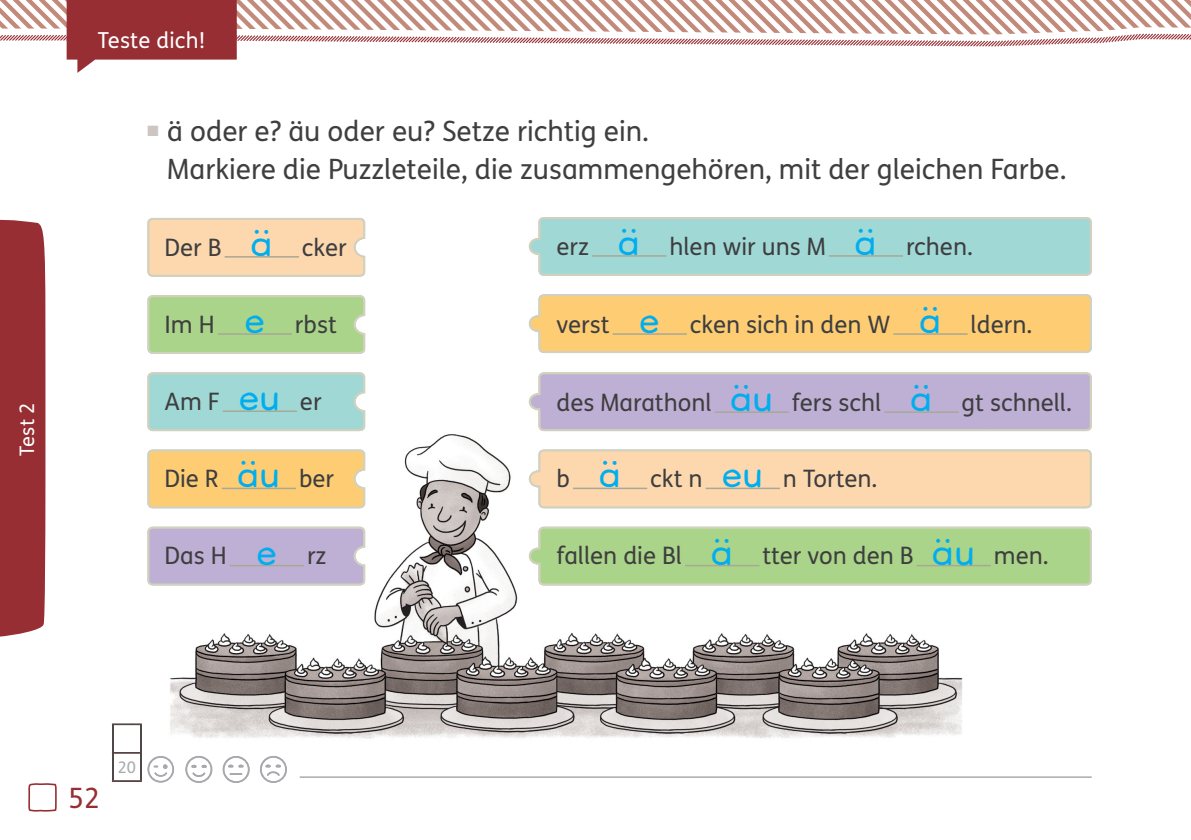
<style>
.page{position:relative;width:1191px;height:840px;background:#fff}
.page>*{position:absolute;margin:0;border:0;box-sizing:border-box;transform-origin:0 0}
.t1{font:28px/38.6px "FS Klett GSV";color:#3f3f40}
.t2{font:28px "FS Klett GSV";color:#962e33}
.t3{font:24px "FS Klett GSV";color:#3e3e3f}
.t4{font:22px "FS Klett GSV";letter-spacing:.01em;color:#fff}
.t5{font:20px "FS Klett GSV";color:#fff}
.t6{font:16px "FS Klett GSV";color:#a8a9ad}
.s1{font-family:"Klett GS Norm";font-size:48px;color:#00aeef}
</style>
<div class="page">
<hr style="left:300px;top:776px;width:791px;height:1px;background:#a8a9ad">
<img style="left:170px;top:434px;width:387px;height:305px">
<img style="left:557px;top:633px;width:406px;height:106px">
<svg style="left:112px;top:723px;width:175px;height:59px"></svg>
<div style="left:119px;top:760px;width:16px;height:12px;background:#fff"></div>
<svg style="left:147px;top:218px;width:219px;height:59px;background:#f8d7b1"></svg>
<svg style="left:147px;top:295px;width:219px;height:59px;background:#aed38f"></svg>
<svg style="left:147px;top:372px;width:219px;height:60px;background:#a7d7d4"></svg>
<svg style="left:147px;top:448px;width:219px;height:61px;background:#f8ce80"></svg>
<svg style="left:147px;top:525px;width:219px;height:61px;background:#c2b5d3"></svg>
<svg style="left:528px;top:217px;width:564px;height:59px;background:#a5d7d4"></svg>
<svg style="left:528px;top:372px;width:564px;height:60px;background:#c1b3d3"></svg>
<svg style="left:528px;top:294px;width:564px;height:59px;background:#facd7b"></svg>
<svg style="left:528px;top:448px;width:564px;height:61px;background:#f9d8b3"></svg>
<svg style="left:528px;top:525px;width:564px;height:61px;background:#b0d592"></svg>
<div style="left:0;top:219px;width:46px;height:417px;background:#962e33"></div>
<svg style="left:0;top:0;width:1190px;height:73px"></svg>
<svg style="left:28px;top:783px;width:29px;height:28px"></svg>
<p class="t5" style="left:13px;top:455px;width:55px;rotate:-90deg">Test 2</p>
<p class="t4" style="left:98px;top:25px;width:109px">Teste dich!</p>
<p class="t1" style="left:167px;top:111px;width:900px">ä oder e? äu oder eu? Setze richtig ein.<br>Markiere die Puzzleteile, die zusammengehören, mit der gleichen Farbe.</p>
<p class="t3" style="left:164px;top:230px;width:184px">Der B <span class="s1">ä</span> cker</p>
<p class="t3" style="left:164px;top:308px;width:102px">Im H <span class="s1">e</span></p>
<p class="t3" style="left:295px;top:308px;width:43px">rbst</p>
<p class="t3" style="left:164px;top:385px;width:159px">Am F <span class="s1">eu</span> er</p>
<p class="t3" style="left:164px;top:462px;width:171px">Die R <span class="s1">äu</span> ber</p>
<p class="t3" style="left:164px;top:539px;width:114px">Das H <span class="s1">e</span></p>
<p class="t3" style="left:307px;top:539px;width:21px">rz</p>
<p class="t3" style="left:556px;top:229px;width:418px">erz <span class="s1">ä</span> hlen wir uns M <span class="s1">ä</span> rchen.</p>
<p class="t3" style="left:556px;top:308px;width:105px">verst <span class="s1">e</span></p>
<p class="t3" style="left:690px;top:308px;width:344px">cken sich in den W <span class="s1">ä</span> ldern.</p>
<p class="t3" style="left:556px;top:386px;width:517px">des Marathonl <span class="s1">äu</span> fers schl <span class="s1">ä</span> gt schnell.</p>
<p class="t3" style="left:556px;top:462px;width:322px">b <span class="s1">ä</span> ckt n <span class="s1">eu</span> n Torten.</p>
<p class="t3" style="left:556px;top:539px;width:493px">fallen die Bl <span class="s1">ä</span> tter von den B <span class="s1">äu</span> men.</p>
<p class="t2" style="left:68px;top:778px;width:33px">52</p>
<p class="t6" style="left:118px;top:755px;width:20px">20</p>
</div>
